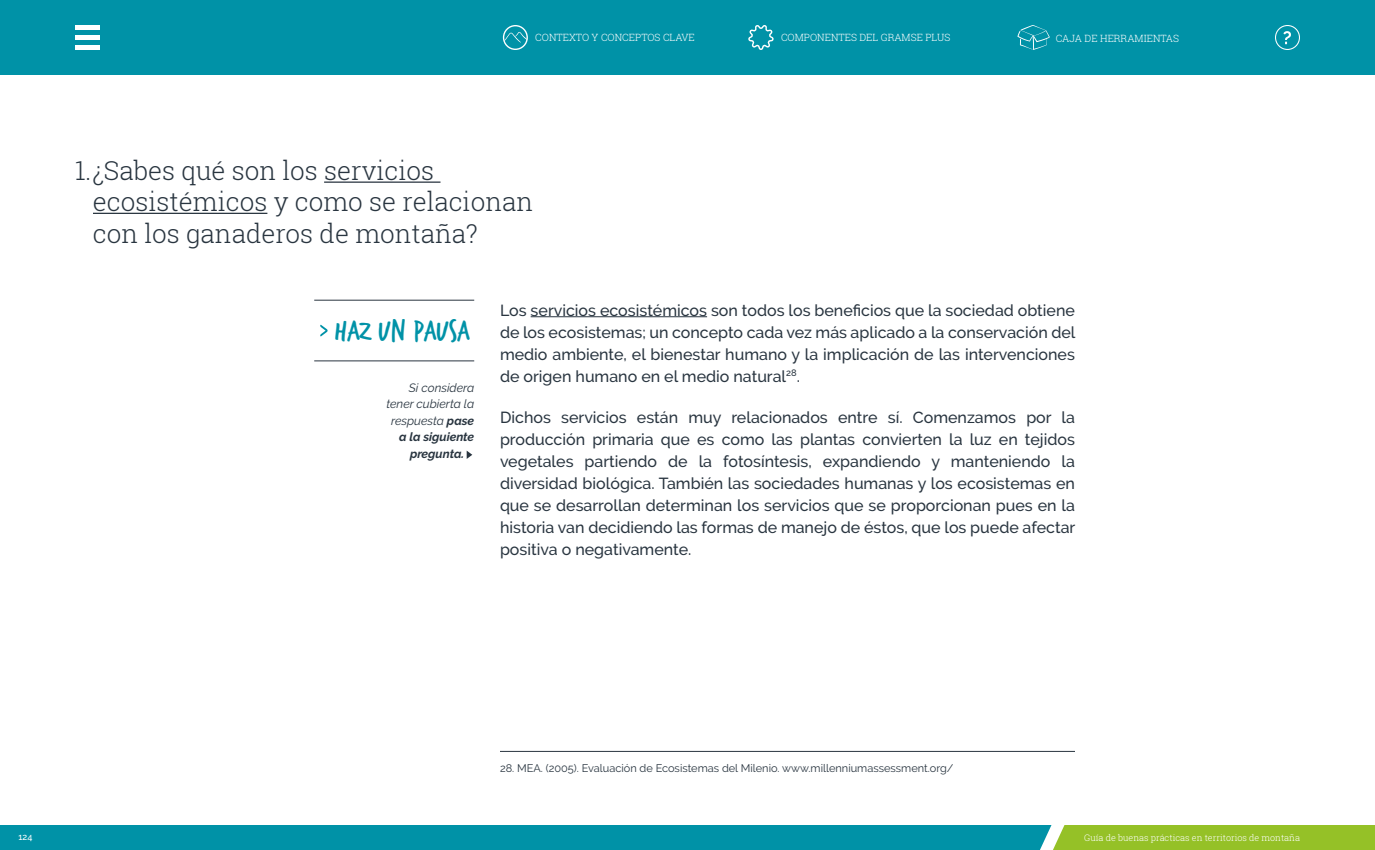
<style>
.page{position:relative;width:1375px;height:850px;background:#fff}
.page>*{position:absolute;margin:0;border:0;box-sizing:border-box;transform-origin:0 0}
.t1{font:31.3px "Trash Hand";color:#0092a7}
.t2{font:300 26px/31.2px "Roboto Slab";color:#293540}
.t3{font:500 16px/22px "Raleway";color:#293540;text-align:justify}
.t4{font:italic 12px "Raleway";color:#293540}
.t5{font:italic 700 12px "Raleway";color:#293540}
.t6{font:11px "Raleway";color:#293540}
.t7{font:300 10px "Roboto Slab";color:#fff}
.t8{font:300 9px "Roboto Slab";color:#fff}
.t9{font:500 9px "Raleway";color:#fff}
.s1{font-weight:700}
</style>
<div class="page">
<div style="left:0;top:0;width:1375px;height:75px;background:#0092a7"></div>
<div style="left:1275px;top:25px;width:25px;height:25px;border:1px solid #fff;border-radius:50%"></div>
<svg style="left:1283px;top:31px;width:8px;height:13px"></svg>
<svg style="left:748px;top:25px;width:26px;height:25px"></svg>
<div style="left:503px;top:25px;width:25px;height:25px;border:1px solid #fff;border-radius:50%"></div>
<svg style="left:504px;top:32px;width:24px;height:11px"></svg>
<svg style="left:1017px;top:25px;width:33px;height:25px"></svg>
<div style="left:0;top:825px;width:1375px;height:25px;background:#0092a7"></div>
<div style="left:1052px;top:825px;width:323px;height:25px;background:#95c127"></div>
<svg style="left:1040px;top:825px;width:24px;height:25px"></svg>
<div style="left:75px;top:25px;width:25px;height:5px;background:#fff"></div>
<div style="left:75px;top:35px;width:25px;height:5px;background:#fff"></div>
<div style="left:75px;top:45px;width:25px;height:5px;background:#fff"></div>
<hr style="left:324px;top:182px;width:117px;height:1px;background:#293540">
<hr style="left:93px;top:213px;width:174px;height:1px;background:#293540">
<svg style="left:320px;top:325px;width:8px;height:11px"></svg>
<hr style="left:314px;top:300px;width:160px;height:1px;background:#293540">
<hr style="left:314px;top:360px;width:160px;height:1px;background:#293540">
<svg style="left:467px;top:451px;width:5px;height:8px"></svg>
<hr style="left:531px;top:316px;width:176px;height:1px;background:#293540">
<hr style="left:500px;top:751px;width:575px;height:1px;background:#293540">
<p class="t7" style="left:535px;top:31px;width:161px">CONTEXTO Y CONCEPTOS CLAVE</p>
<p class="t7" style="left:781px;top:30px;width:171px">COMPONENTES DEL GRAMSE PLUS</p>
<p class="t7" style="left:1056px;top:31px;width:125px">CAJA DE HERRAMIENTAS</p>
<h2 class="t2" style="left:93px;top:155px;width:442px;text-indent:-18px">1.¿Sabes qué son los servicios ecosistémicos y como se relacionan con los ganaderos de montaña?</h2>
<h1 class="t1" style="left:335px;top:316px;width:137px">HAZ UN PAUSA</h1>
<p class="t4" style="left:409px;top:381px;width:67px">Si considera</p>
<p class="t4" style="left:386px;top:397px;width:89px">tener cubierta la</p>
<p class="t4" style="left:391px;top:414px;width:85px">respuesta <span class="s1">pase</span></p>
<p class="t5" style="left:399px;top:430px;width:77px">a la siguiente</p>
<p class="t5" style="left:410px;top:447px;width:56px">pregunta.</p>
<p class="t3" style="left:500px;top:299px;width:577px">Los servicios ecosistémicos son todos los beneficios que la sociedad obtiene de los ecosistemas; un concepto cada vez más aplicado a la conservación del medio ambiente, el bienestar humano y la implicación de las intervenciones de origen humano en el medio natural<sup>28</sup>.</p>
<p class="t3" style="left:500px;top:407px;width:577px">Dichos servicios están muy relacionados entre sí. Comenzamos por la producción primaria que es como las plantas convierten la luz en tejidos vegetales partiendo de la fotosíntesis, expandiendo y manteniendo la diversidad biológica. También las sociedades humanas y los ecosistemas en que se desarrollan determinan los servicios que se proporcionan pues en la historia van decidiendo las formas de manejo de éstos, que los puede afectar positiva o negativamente.</p>
<p class="t6" style="left:500px;top:762px;width:455px">28. MEA. (2005). Evaluación de Ecosistemas del Milenio. www.millenniumassessment.org/</p>
<p class="t9" style="left:18px;top:832px;width:15px">124</p>
<p class="t8" style="left:1084px;top:832px;width:217px">Guía de buenas prácticas en territorios de montaña</p>
</div>
